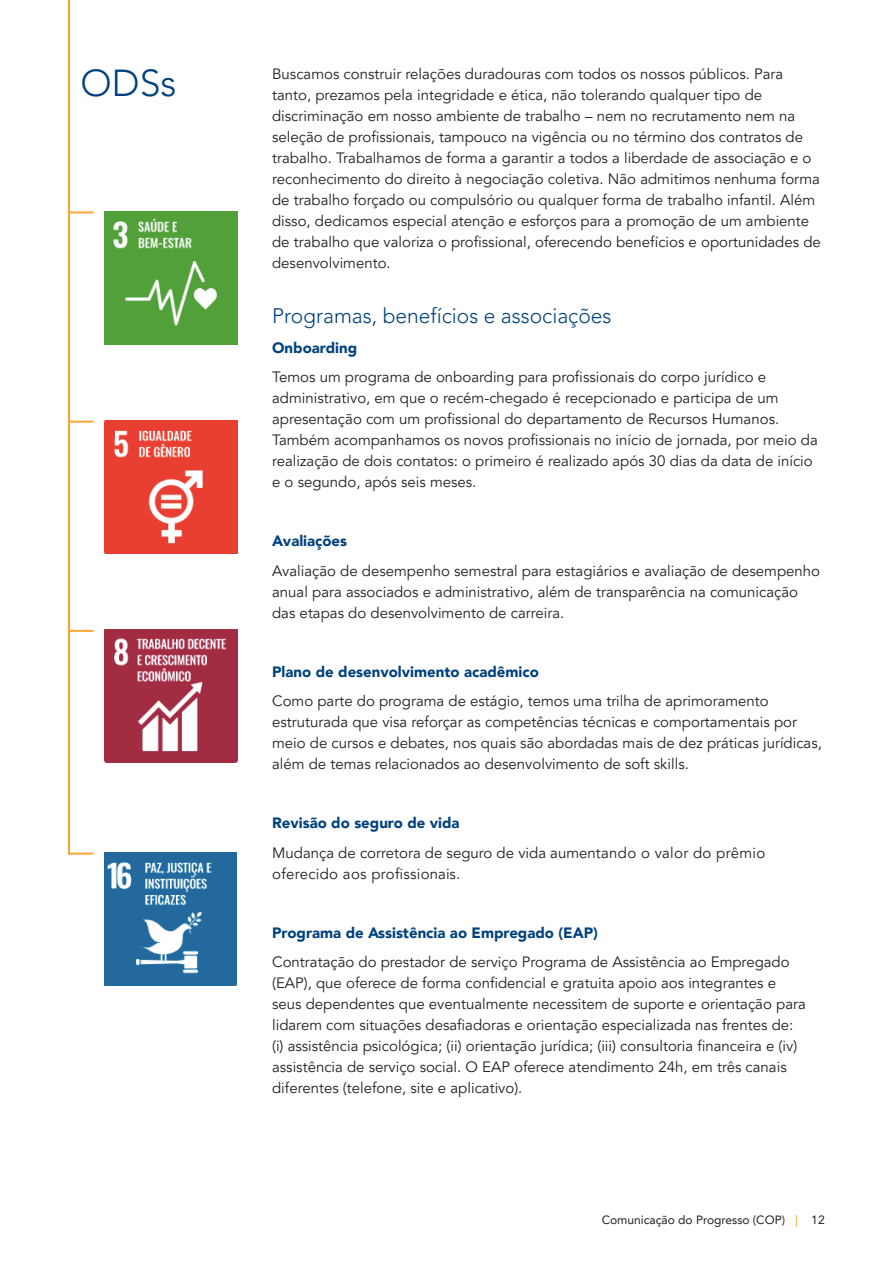
<style>
.page{position:relative;width:893px;height:1263px;background:#fff}
.page>*{position:absolute;margin:0;border:0;box-sizing:border-box;transform-origin:0 0}
.Estilo_de_parágrafo{font:300 37.5px "Avenir LT Pro";color:#00417c}
.Estilo_de_parágrafo-2{font:300 21px "Avenir LT Pro";color:#00417c}
.body_copy{font:15px/21px "Avenir LT Pro";color:#231f20}
.head_4_azul{font:900 15px "Avenir LT Pro";color:#00417c}
.body_copy-2{font:900 15px "Avenir LT Pro";color:#00417c}
.t1{font:12px "Avenir LT Pro";color:#231f20}
.s1{color:#f9a71b}
</style>
<div class="page">
<img style="left:104px;top:211px;width:133px;height:133px">
<img style="left:104px;top:421px;width:133px;height:133px">
<img style="left:104px;top:853px;width:133px;height:133px">
<img style="left:104px;top:630px;width:133px;height:133px">
<hr style="left:68px;top:0;width:2px;height:854px;background:#f9a42a">
<hr style="left:69px;top:630px;width:25px;height:2px;background:#f9a42a">
<svg style="left:70px;top:853px;width:24px;height:1px"></svg>
<hr style="left:69px;top:421px;width:25px;height:2px;background:#f9a42a">
<hr style="left:69px;top:211px;width:25px;height:2px;background:#f9a42a">
<p class="Estilo_de_parágrafo" style="left:81px;top:61px;width:97px">ODSs</p>
<p class="body_copy" style="left:272px;top:64px;width:550px">Buscamos construir relações duradouras com todos os nossos públicos. Para tanto, prezamos pela integridade e ética, não tolerando qualquer tipo de discriminação em nosso ambiente de trabalho – nem no recrutamento nem na seleção de profissionais, tampouco na vigência ou no término dos contratos de trabalho. Trabalhamos de forma a garantir a todos a liberdade de associação e o reconhecimento do direito à negociação coletiva. Não admitimos nenhuma forma de trabalho forçado ou compulsório ou qualquer forma de trabalho infantil. Além disso, dedicamos especial atenção e esforços para a promoção de um ambiente de trabalho que valoriza o profissional, oferecendo benefícios e oportunidades de desenvolvimento.</p>
<p class="Estilo_de_parágrafo-2" style="left:272px;top:303px;width:341px">Programas, benefícios e associações</p>
<p class="head_4_azul" style="left:272px;top:338px;width:86px">Onboarding</p>
<p class="body_copy" style="left:272px;top:367px;width:547px">Temos um programa de onboarding para profissionais do corpo jurídico e administrativo, em que o recém-chegado é recepcionado e participa de um apresentação com um profissional do departamento de Recursos Humanos.<br>Também acompanhamos os novos profissionais no início de jornada, por meio da realização de dois contatos: o primeiro é realizado após 30 dias da data de início e o segundo, após seis meses.</p>
<p class="head_4_azul" style="left:272px;top:532px;width:77px">Avaliações</p>
<p class="body_copy" style="left:272px;top:560px;width:549px">Avaliação de desempenho semestral para estagiários e avaliação de desempenho anual para associados e administrativo, além de transparência na comunicação das etapas do desenvolvimento de carreira.</p>
<p class="head_4_azul" style="left:272px;top:662px;width:268px">Plano de desenvolvimento acadêmico</p>
<p class="body_copy" style="left:272px;top:691px;width:551px">Como parte do programa de estágio, temos uma trilha de aprimoramento estruturada que visa reforçar as competências técnicas e comportamentais por meio de cursos e debates, nos quais são abordadas mais de dez práticas jurídicas, além de temas relacionados ao desenvolvimento de soft skills.</p>
<p class="head_4_azul" style="left:272px;top:814px;width:189px">Revisão do seguro de vida</p>
<p class="body_copy" style="left:272px;top:842px;width:495px">Mudança de corretora de seguro de vida aumentando o valor do prêmio oferecido aos profissionais.</p>
<p class="body_copy-2" style="left:272px;top:923px;width:327px">Programa de Assistência ao Empregado (EAP)</p>
<p class="body_copy" style="left:272px;top:952px;width:535px">Contratação do prestador de serviço Programa de Assistência ao Empregado (EAP), que oferece de forma confidencial e gratuita apoio aos integrantes e seus dependentes que eventualmente necessitem de suporte e orientação para lidarem com situações desafiadoras e orientação especializada nas frentes de: (i) assistência psicológica; (ii) orientação jurídica; (iii) consultoria financeira e (iv) assistência de serviço social. O EAP oferece atendimento 24h, em três canais diferentes (telefone, site e aplicativo).</p>
<p class="t1" style="left:602px;top:1212px;width:225px">Comunicação do Progresso (COP) <span class="s1">|</span> 12</p>
</div>
